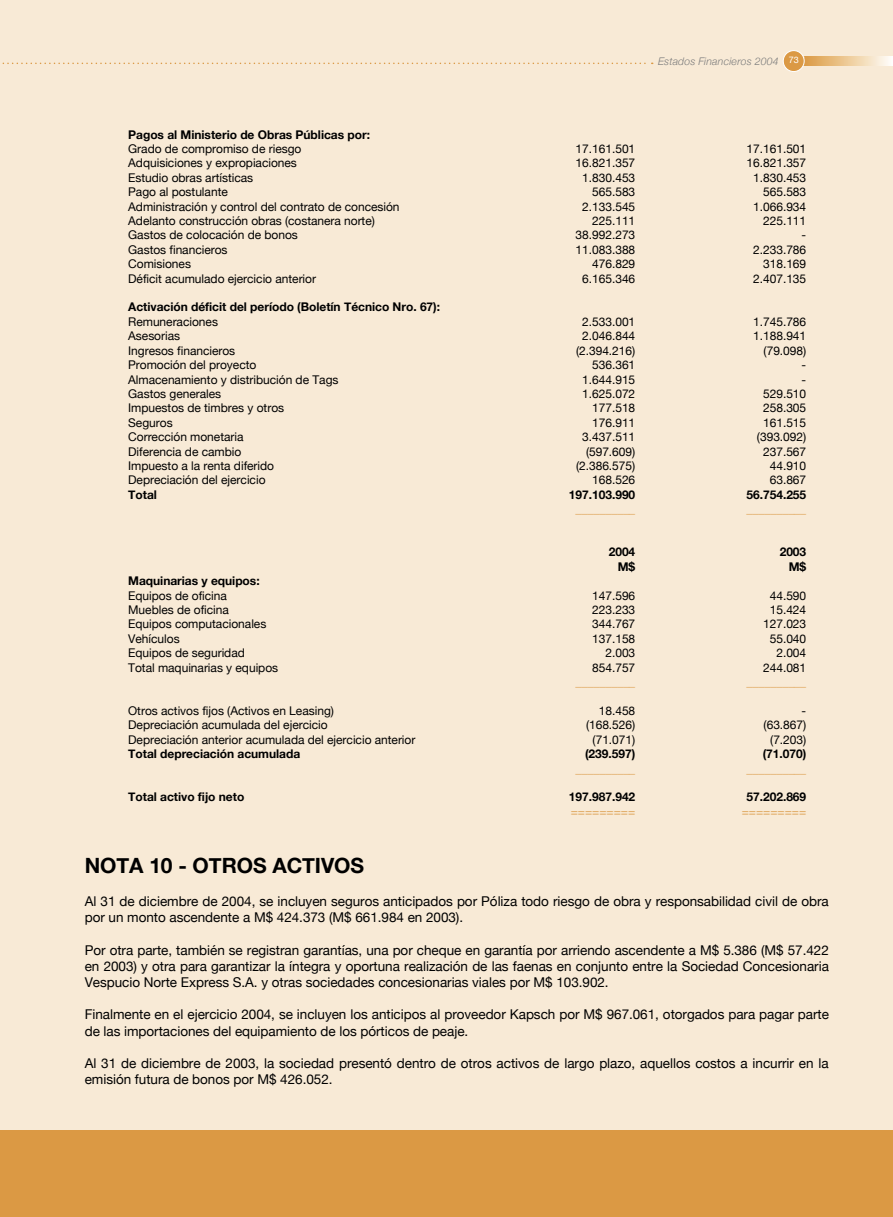
<style>
.page{position:relative;width:893px;height:1217px;background:#fff}
.page>*{position:absolute;margin:0;border:0;box-sizing:border-box;transform-origin:0 0}
.t1{font:700 21px "Helvetica Neue";letter-spacing:-.005em;color:#000}
.t2{font:13.5px/16.2px "Helvetica Neue";letter-spacing:-.005em;color:#000}
.t3{font:12px "Helvetica Neue";letter-spacing:-.005em;color:#000}
.t4{font:700 12px "Helvetica Neue";letter-spacing:-.005em;color:#000}
.t5{font:12px "Helvetica Neue";color:#db9944}
.t6{font:italic 300 10.5px "Helvetica Neue";letter-spacing:.015em;color:#7c7c7c}
</style>
<div class="page">
<div style="left:0;top:0;width:893px;height:1216px;background:#f8ead6"></div>
<div style="left:0;top:1130px;width:893px;height:86px;background:#db9944"></div>
<svg style="left:2px;top:63px;width:651px;height:1px"></svg>
<svg style="left:803px;top:56px;width:90px;height:10px"></svg>
<div style="left:783px;top:51px;width:21px;height:21px;background:#db9944;border-radius:50%"></div>
<div style="left:783px;top:50px;width:21px;height:22px;border:1px solid #fff;border-radius:50%"></div>
<p class="t6" style="left:658px;top:55px;width:148px">Estados Financieros 2004 <sup>73</sup><sup>73</sup></p>
<p class="t4" style="left:128px;top:127px;width:243px">Pagos al Ministerio de Obras Públicas por:</p>
<p class="t3" style="left:128px;top:141px;width:175px">Grado de compromiso de riesgo</p>
<p class="t3" style="left:576px;top:141px;width:61px">17.161.501</p>
<p class="t3" style="left:746px;top:141px;width:61px">17.161.501</p>
<p class="t3" style="left:128px;top:156px;width:170px">Adquisiciones y expropiaciones</p>
<p class="t3" style="left:576px;top:156px;width:61px">16.821.357</p>
<p class="t3" style="left:746px;top:156px;width:61px">16.821.357</p>
<p class="t3" style="left:128px;top:170px;width:126px">Estudio obras artísticas</p>
<p class="t3" style="left:582px;top:170px;width:55px">1.830.453</p>
<p class="t3" style="left:753px;top:170px;width:55px">1.830.453</p>
<p class="t3" style="left:128px;top:185px;width:101px">Pago al postulante</p>
<p class="t3" style="left:592px;top:185px;width:45px">565.583</p>
<p class="t3" style="left:763px;top:185px;width:45px">565.583</p>
<p class="t3" style="left:128px;top:199px;width:273px">Administración y control del contrato de concesión</p>
<p class="t3" style="left:582px;top:199px;width:55px">2.133.545</p>
<p class="t3" style="left:753px;top:199px;width:55px">1.066.934</p>
<p class="t3" style="left:128px;top:213px;width:248px">Adelanto construcción obras (costanera norte)</p>
<p class="t3" style="left:592px;top:213px;width:45px">225.111</p>
<p class="t3" style="left:763px;top:213px;width:45px">225.111</p>
<p class="t3" style="left:128px;top:228px;width:171px">Gastos de colocación de bonos</p>
<p class="t3" style="left:576px;top:228px;width:61px">38.992.273</p>
<p class="t3" style="left:802px;top:228px;width:6px">-</p>
<p class="t3" style="left:128px;top:242px;width:101px">Gastos financieros</p>
<p class="t3" style="left:576px;top:242px;width:61px">11.083.388</p>
<p class="t3" style="left:753px;top:242px;width:55px">2.233.786</p>
<p class="t3" style="left:128px;top:257px;width:64px">Comisiones</p>
<p class="t3" style="left:592px;top:257px;width:45px">476.829</p>
<p class="t3" style="left:763px;top:257px;width:45px">318.169</p>
<p class="t3" style="left:128px;top:271px;width:189px">Déficit acumulado ejercicio anterior</p>
<p class="t3" style="left:582px;top:271px;width:55px">6.165.346</p>
<p class="t3" style="left:753px;top:271px;width:55px">2.407.135</p>
<p class="t4" style="left:128px;top:300px;width:313px">Activación déficit del período (Boletín Técnico Nro. 67):</p>
<p class="t3" style="left:128px;top:314px;width:91px">Remuneraciones</p>
<p class="t3" style="left:582px;top:314px;width:55px">2.533.001</p>
<p class="t3" style="left:753px;top:314px;width:55px">1.745.786</p>
<p class="t3" style="left:128px;top:329px;width:53px">Asesorias</p>
<p class="t3" style="left:582px;top:329px;width:55px">2.046.844</p>
<p class="t3" style="left:753px;top:329px;width:55px">1.188.941</p>
<p class="t3" style="left:128px;top:343px;width:109px">Ingresos financieros</p>
<p class="t3" style="left:576px;top:343px;width:61px">(2.394.216)</p>
<p class="t3" style="left:764px;top:343px;width:44px">(79.098)</p>
<p class="t3" style="left:128px;top:357px;width:130px">Promoción del proyecto</p>
<p class="t3" style="left:592px;top:357px;width:45px">536.361</p>
<p class="t3" style="left:802px;top:357px;width:6px">-</p>
<p class="t3" style="left:128px;top:372px;width:212px">Almacenamiento y distribución de Tags</p>
<p class="t3" style="left:582px;top:372px;width:55px">1.644.915</p>
<p class="t3" style="left:802px;top:372px;width:6px">-</p>
<p class="t3" style="left:128px;top:386px;width:95px">Gastos generales</p>
<p class="t3" style="left:582px;top:386px;width:55px">1.625.072</p>
<p class="t3" style="left:763px;top:386px;width:45px">529.510</p>
<p class="t3" style="left:128px;top:401px;width:157px">Impuestos de timbres y otros</p>
<p class="t3" style="left:592px;top:401px;width:45px">177.518</p>
<p class="t3" style="left:763px;top:401px;width:45px">258.305</p>
<p class="t3" style="left:128px;top:415px;width:46px">Seguros</p>
<p class="t3" style="left:592px;top:415px;width:45px">176.911</p>
<p class="t3" style="left:763px;top:415px;width:45px">161.515</p>
<p class="t3" style="left:128px;top:429px;width:117px">Corrección monetaria</p>
<p class="t3" style="left:582px;top:429px;width:55px">3.437.511</p>
<p class="t3" style="left:757px;top:429px;width:51px">(393.092)</p>
<p class="t3" style="left:128px;top:444px;width:115px">Diferencia de cambio</p>
<p class="t3" style="left:586px;top:444px;width:51px">(597.609)</p>
<p class="t3" style="left:763px;top:444px;width:45px">237.567</p>
<p class="t3" style="left:128px;top:458px;width:147px">Impuesto a la renta diferido</p>
<p class="t3" style="left:576px;top:458px;width:61px">(2.386.575)</p>
<p class="t3" style="left:770px;top:458px;width:38px">44.910</p>
<p class="t3" style="left:128px;top:473px;width:139px">Depreciación del ejercicio</p>
<p class="t3" style="left:592px;top:473px;width:45px">168.526</p>
<p class="t3" style="left:770px;top:473px;width:38px">63.867</p>
<p class="t4" style="left:128px;top:487px;width:30px">Total</p>
<p class="t4" style="left:569px;top:487px;width:68px">197.103.990</p>
<p class="t4" style="left:746px;top:487px;width:61px">56.754.255</p>
<p class="t5" style="left:576px;top:501px;width:61px">__________</p>
<p class="t5" style="left:747px;top:501px;width:61px">__________</p>
<p class="t4" style="left:609px;top:544px;width:28px">2004</p>
<p class="t4" style="left:780px;top:544px;width:28px">2003</p>
<p class="t4" style="left:618px;top:559px;width:19px">M$</p>
<p class="t4" style="left:789px;top:559px;width:19px">M$</p>
<p class="t4" style="left:128px;top:573px;width:133px">Maquinarias y equipos:</p>
<p class="t3" style="left:128px;top:588px;width:100px">Equipos de oficina</p>
<p class="t3" style="left:592px;top:588px;width:45px">147.596</p>
<p class="t3" style="left:770px;top:588px;width:38px">44.590</p>
<p class="t3" style="left:128px;top:602px;width:102px">Muebles de oficina</p>
<p class="t3" style="left:592px;top:602px;width:45px">223.233</p>
<p class="t3" style="left:770px;top:602px;width:38px">15.424</p>
<p class="t3" style="left:128px;top:617px;width:140px">Equipos computacionales</p>
<p class="t3" style="left:592px;top:617px;width:45px">344.767</p>
<p class="t3" style="left:763px;top:617px;width:45px">127.023</p>
<p class="t3" style="left:128px;top:631px;width:53px">Vehículos</p>
<p class="t3" style="left:592px;top:631px;width:45px">137.158</p>
<p class="t3" style="left:770px;top:631px;width:38px">55.040</p>
<p class="t3" style="left:128px;top:645px;width:118px">Equipos de seguridad</p>
<p class="t3" style="left:605px;top:645px;width:31px">2.003</p>
<p class="t3" style="left:776px;top:645px;width:31px">2.004</p>
<p class="t3" style="left:128px;top:660px;width:151px">Total maquinarias y equipos</p>
<p class="t3" style="left:592px;top:660px;width:45px">854.757</p>
<p class="t3" style="left:763px;top:660px;width:45px">244.081</p>
<p class="t5" style="left:576px;top:674px;width:61px">__________</p>
<p class="t5" style="left:747px;top:674px;width:61px">__________</p>
<p class="t3" style="left:128px;top:703px;width:207px">Otros activos fijos (Activos en Leasing)</p>
<p class="t3" style="left:599px;top:703px;width:38px">18.458</p>
<p class="t3" style="left:802px;top:703px;width:6px">-</p>
<p class="t3" style="left:128px;top:717px;width:201px">Depreciación acumulada del ejercicio</p>
<p class="t3" style="left:586px;top:717px;width:51px">(168.526)</p>
<p class="t3" style="left:764px;top:717px;width:44px">(63.867)</p>
<p class="t3" style="left:128px;top:732px;width:289px">Depreciación anterior acumulada del ejercicio anterior</p>
<p class="t3" style="left:593px;top:732px;width:44px">(71.071)</p>
<p class="t3" style="left:770px;top:732px;width:38px">(7.203)</p>
<p class="t4" style="left:128px;top:746px;width:174px">Total depreciación acumulada</p>
<p class="t4" style="left:585px;top:746px;width:52px">(239.597)</p>
<p class="t4" style="left:763px;top:746px;width:45px">(71.070)</p>
<p class="t4" style="left:128px;top:789px;width:118px">Total activo fijo neto</p>
<p class="t4" style="left:569px;top:789px;width:68px">197.987.942</p>
<p class="t4" style="left:746px;top:789px;width:61px">57.202.869</p>
<p class="t5" style="left:571px;top:804px;width:66px">=========</p>
<p class="t5" style="left:742px;top:804px;width:66px">=========</p>
<h1 class="t1" style="left:85px;top:852px;width:281px">NOTA 10 - OTROS ACTIVOS</h1>
<p class="t2" style="left:85px;top:892px;width:746px">Al 31 de diciembre de 2004, se incluyen seguros anticipados por Póliza todo riesgo de obra y responsabilidad civil de obra por un monto ascendente a M$ 424.373 (M$ 661.984 en 2003).</p>
<p class="t2" style="left:85px;top:941px;width:746px;text-align:justify">Por otra parte, también se registran garantías, una por cheque en garantía por arriendo ascendente a M$ 5.386 (M$ 57.422 en 2003) y otra para garantizar la íntegra y oportuna realización de las faenas en conjunto entre la Sociedad Concesionaria Vespucio Norte Express S.A. y otras sociedades concesionarias viales por M$ 103.902.</p>
<p class="t2" style="left:85px;top:1006px;width:746px">Finalmente en el ejercicio 2004, se incluyen los anticipos al proveedor Kapsch por M$ 967.061, otorgados para pagar parte de las importaciones del equipamiento de los pórticos de peaje.</p>
<p class="t2" style="left:85px;top:1054px;width:745px">Al 31 de diciembre de 2003, la sociedad presentó dentro de otros activos de largo plazo, aquellos costos a incurrir en la emisión futura de bonos por M$ 426.052.</p>
</div>
